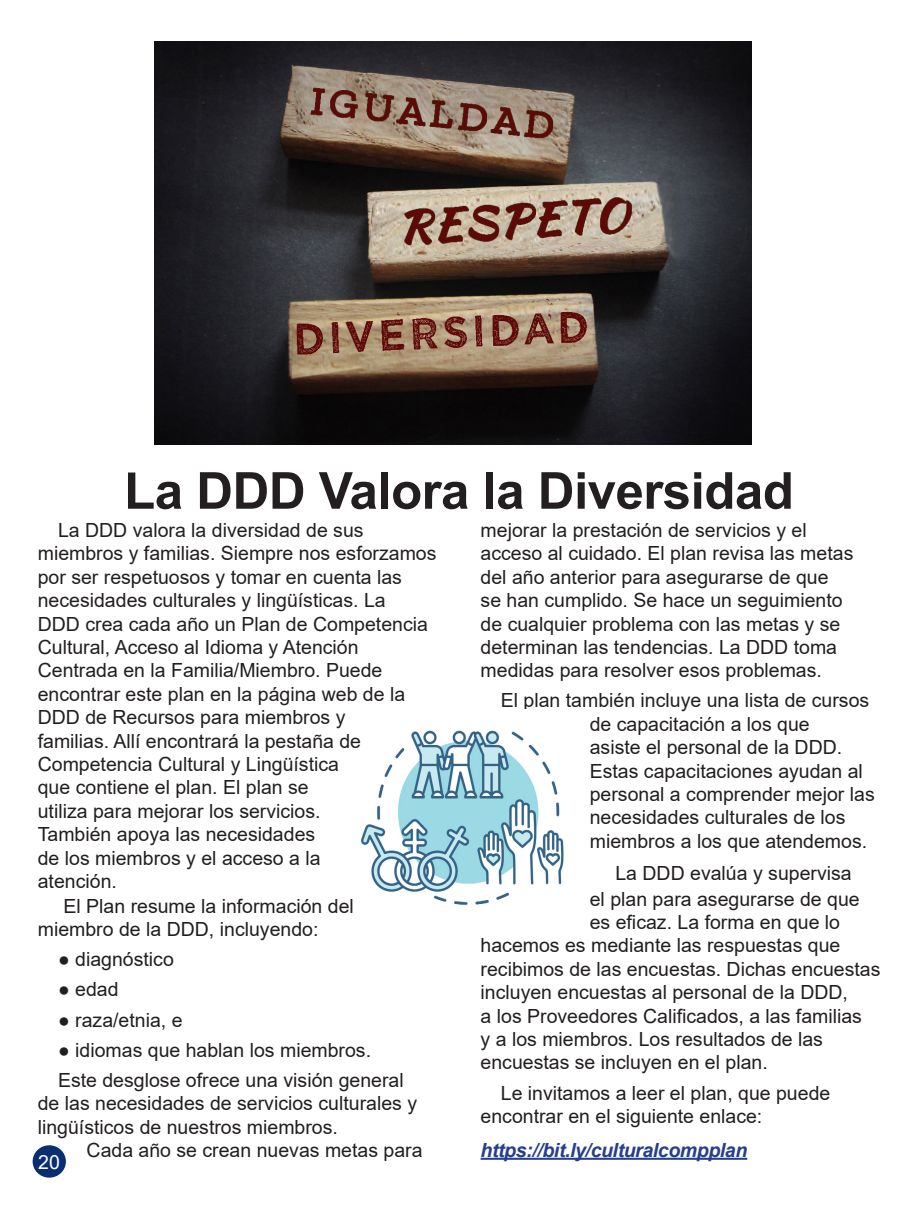
<style>
.page{position:relative;width:918px;height:1215px;background:#fff}
.page>*{position:absolute;margin:0;border:0;box-sizing:border-box;transform-origin:0 0}
.t1{font:700 51px "Arial";letter-spacing:-.01em;color:#231f20}
.Paragraph_Style_1{font:19.5px/23.4px "Arial";color:#231f20}
.Paragraph_Style_1-2{font:italic 700 19.5px "Arial";letter-spacing:-.02em;color:#253f8e}
.Paragraph_Style_1-3{font:19.5px "Arial";color:#fff}
</style>
<div class="page">
<hr style="left:481px;top:1158px;width:266px;height:2px;background:#253f8e">
<img style="left:361px;top:730px;width:203px;height:175px">
<img style="left:154px;top:42px;width:598px;height:402px">
<div style="left:33px;top:1145px;width:33px;height:33px;background:#0b2d72;border-radius:50%"></div>
<p class="t1" style="left:124px;top:455px;width:671px">La DDD Valora la Diversidad</p>
<p class="Paragraph_Style_1" style="left:481px;top:518px;width:374px">mejorar la prestación de servicios y el acceso al cuidado. El plan revisa las metas del año anterior para asegurarse de que se han cumplido. Se hace un seguimiento de cualquier problema con las metas y se determinan las tendencias. La DDD toma medidas para resolver esos problemas.</p>
<p class="Paragraph_Style_1" style="left:590px;top:689px;width:287px;text-indent:-89px">El plan también incluye una lista de cursos de capacitación a los que<br>asiste el personal de la DDD.<br>Estas capacitaciones ayudan al personal a comprender mejor las necesidades culturales de los miembros a los que atendemos.</p>
<p class="Paragraph_Style_1" style="left:590px;top:860px;width:271px;line-height:25.5px;text-indent:26px">La DDD evalúa y supervisa el plan para asegurarse de que</p>
<p class="Paragraph_Style_1" style="left:481px;top:910px;width:401px;text-indent:109px">es eficaz. La forma en que lo hacemos es mediante las respuestas que recibimos de las encuestas. Dichas encuestas incluyen encuestas al personal de la DDD,<br>a los Proveedores Calificados, a las familias<br>y a los miembros. Los resultados de las encuestas se incluyen en el plan.</p>
<p class="Paragraph_Style_1" style="left:481px;top:1081px;width:351px;text-indent:20px">Le invitamos a leer el plan, que puede encontrar en el siguiente enlace:</p>
<p class="Paragraph_Style_1-2" style="left:481px;top:1137px;width:268px">https://bit.ly/culturalcompplan</p>
<p class="Paragraph_Style_1" style="left:38px;top:518px;width:400px;text-indent:20px">La DDD valora la diversidad de sus miembros y familias. Siempre nos esforzamos por ser respetuosos y tomar en cuenta las necesidades culturales y lingüísticas. La<br>DDD crea cada año un Plan de Competencia Cultural, Acceso al Idioma y Atención Centrada en la Familia/Miembro. Puede encontrar este plan en la página web de la DDD de Recursos para miembros y<br>familias. Allí encontrará la pestaña de Competencia Cultural y Lingüística<br>que contiene el plan. El plan se<br>utiliza para mejorar los servicios.<br>También apoya las necesidades<br>de los miembros y el acceso a la<br>atención.</p>
<p class="Paragraph_Style_1" style="left:38px;top:894px;width:318px;text-indent:26px">El Plan resume la información del miembro de la DDD, incluyendo:</p>
<p class="Paragraph_Style_1" style="left:58px;top:948px;width:117px">● diagnóstico</p>
<p class="Paragraph_Style_1" style="left:58px;top:978px;width:62px">● edad</p>
<p class="Paragraph_Style_1" style="left:58px;top:1008px;width:126px">● raza/etnia, e</p>
<p class="Paragraph_Style_1" style="left:58px;top:1038px;width:315px">● idiomas que hablan los miembros.</p>
<p class="Paragraph_Style_1" style="left:58px;top:1068px;width:347px">Este desglose ofrece una visión general</p>
<p class="Paragraph_Style_1" style="left:38px;top:1092px;width:381px">de las necesidades de servicios culturales y</p>
<p class="Paragraph_Style_1" style="left:38px;top:1115px;width:302px">lingüísticos de nuestros miembros.</p>
<p class="Paragraph_Style_1" style="left:87px;top:1138px;width:338px">Cada año se crean nuevas metas para</p>
<p class="Paragraph_Style_1-3" style="left:38px;top:1148px;width:23px">20</p>
</div>
